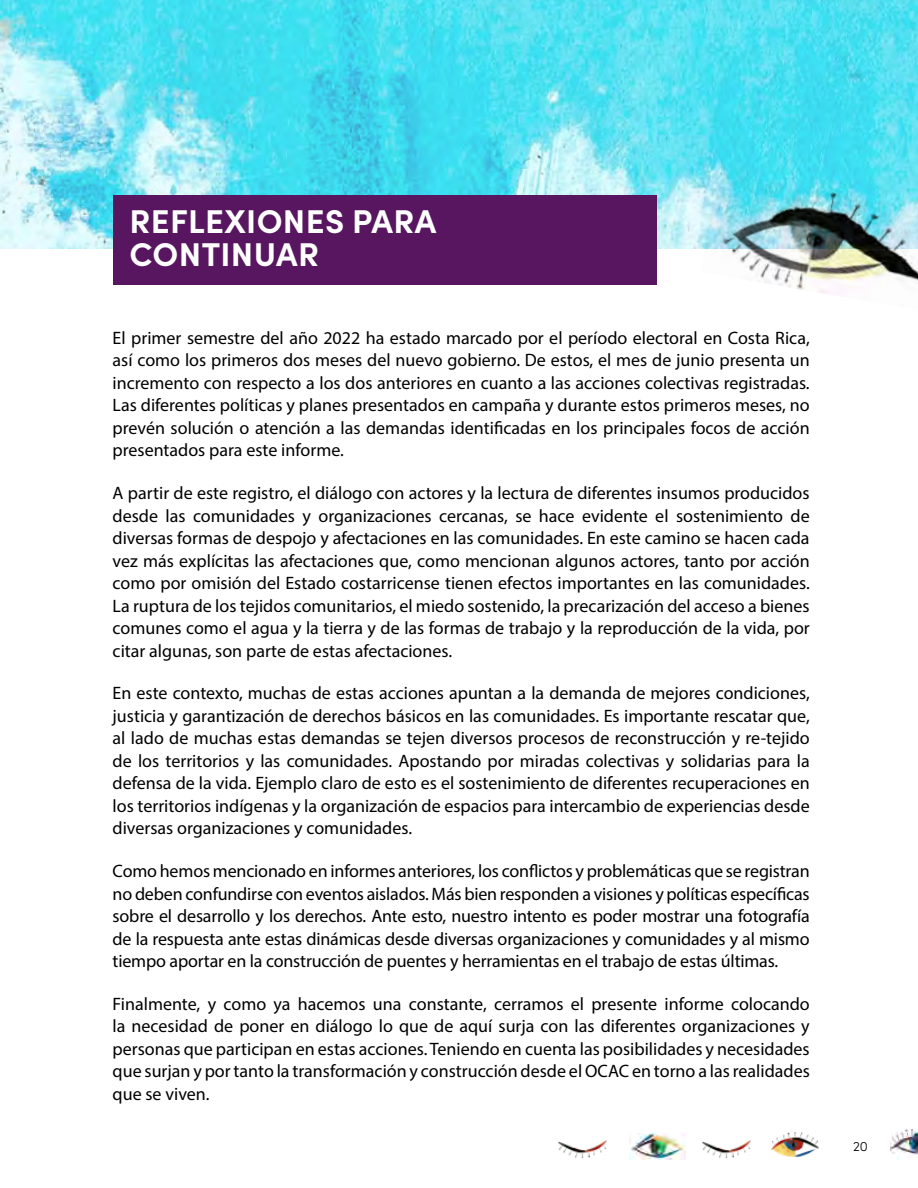
<style>
.page{position:relative;width:918px;height:1188px;background:#fff}
.page>*{position:absolute;margin:0;border:0;box-sizing:border-box;transform-origin:0 0}
.t1{font:700 33px/33px "Sofia Pro";letter-spacing:.01em;color:#fff}
.t2{font:18px/22.5px "Myriad Pro";color:#000;text-align:justify}
.t3{font:300 13.5px "Sofia Pro";color:#000}
</style>
<div class="page">
<img style="left:630px;top:1133px;width:56px;height:27px">
<img style="left:703px;top:1140px;width:47px;height:18px">
<img style="left:558px;top:1140px;width:48px;height:18px">
<img style="left:771px;top:1132px;width:48px;height:26px">
<img style="left:890px;top:1129px;width:28px;height:31px">
<img style="left:0;top:0;width:918px;height:249px">
<img style="left:701px;top:172px;width:217px;height:122px">
<div style="left:113px;top:195px;width:544px;height:90px;background:#57165f"></div>
<h1 class="t1" style="left:129px;top:202px;width:308px">REFLEXIONES PARA<br>CONTINUAR</h1>
<p class="t2" style="left:113px;top:326px;width:699px">El primer semestre del año 2022 ha estado marcado por el período electoral en Costa Rica, así como los primeros dos meses del nuevo gobierno. De estos, el mes de junio presenta un incremento con respecto a los dos anteriores en cuanto a las acciones colectivas registradas.<br>Las diferentes políticas y planes presentados en campaña y durante estos primeros meses, no prevén solución o atención a las demandas identificadas en los principales focos de acción presentados para este informe.</p>
<p class="t2" style="left:113px;top:482px;width:699px">A partir de este registro, el diálogo con actores y la lectura de diferentes insumos producidos desde las comunidades y organizaciones cercanas, se hace evidente el sostenimiento de diversas formas de despojo y afectaciones en las comunidades. En este camino se hacen cada vez más explícitas las afectaciones que, como mencionan algunos actores, tanto por acción como por omisión del Estado costarricense tienen efectos importantes en las comunidades.<br>La ruptura de los tejidos comunitarios, el miedo sostenido, la precarización del acceso a bienes comunes como el agua y la tierra y de las formas de trabajo y la reproducción de la vida, por citar algunas, son parte de estas afectaciones.</p>
<p class="t2" style="left:113px;top:682px;width:699px">En este contexto, muchas de estas acciones apuntan a la demanda de mejores condiciones, justicia y garantización de derechos básicos en las comunidades. Es importante rescatar que, al lado de muchas estas demandas se tejen diversos procesos de reconstrucción y re-tejido de los territorios y las comunidades. Apostando por miradas colectivas y solidarias para la defensa de la vida. Ejemplo claro de esto es el sostenimiento de diferentes recuperaciones en los territorios indígenas y la organización de espacios para intercambio de experiencias desde diversas organizaciones y comunidades.</p>
<p class="t2" style="left:113px;top:860px;width:699px">Como hemos mencionado en informes anteriores, los conflictos y problemáticas que se registran no deben confundirse con eventos aislados. Más bien responden a visiones y políticas específicas sobre el desarrollo y los derechos. Ante esto, nuestro intento es poder mostrar una fotografía de la respuesta ante estas dinámicas desde diversas organizaciones y comunidades y al mismo tiempo aportar en la construcción de puentes y herramientas en el trabajo de estas últimas.</p>
<p class="t2" style="left:113px;top:992px;width:699px">Finalmente, y como ya hacemos una constante, cerramos el presente informe colocando la necesidad de poner en diálogo lo que de aquí surja con las diferentes organizaciones y personas que participan en estas acciones. Teniendo en cuenta las posibilidades y necesidades que surjan y por tanto la transformación y construcción desde el OCAC en torno a las realidades que se viven.</p>
<p class="t3" style="left:853px;top:1136px;width:16px">20</p>
</div>
